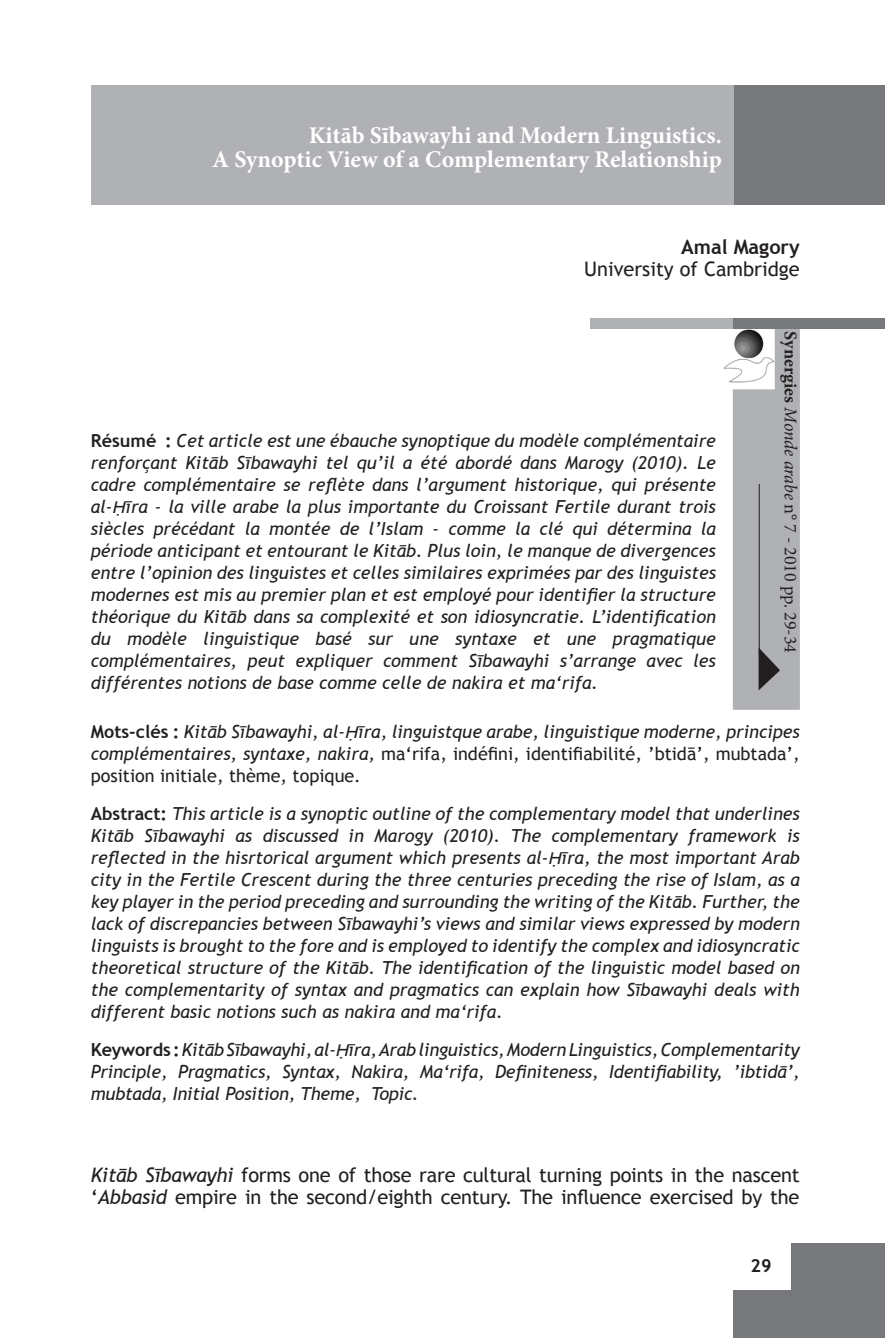
<style>
.page{position:relative;width:885px;height:1338px;background:#fff}
.page>*{position:absolute;margin:0;border:0;box-sizing:border-box;transform-origin:0 0}
.Corps_de_texte{font:700 24px "Minion Pro";letter-spacing:-.005em;color:#fff}
.Corps_de_texte-2{font:20px/22px "Trebuchet MS";letter-spacing:-.01em;color:#231f20}
.Corps_de_texte-3{font:700 20px "Trebuchet MS";color:#231f20}
.Corps_de_texte-4{font:italic 18px/22px "Trebuchet MS";color:#231f20;text-align:justify}
.t1{font:18px "Minion Pro";color:#231f20}
.Pa6{font:700 18px "Trebuchet MS";color:#231f20}
.s1{font-weight:700;font-style:normal}
.s2{font-family:"Arial";font-size:16.2px}
.s3{font-weight:700}
.s4{font-style:italic}
.s5{font-style:normal}
</style>
<div class="page">
<div style="left:733px;top:1243px;width:151px;height:95px;background:#76787b"></div>
<div style="left:731px;top:1242px;width:59px;height:48px;background:#fff"></div>
<div style="left:590px;top:318px;width:145px;height:11px;background:#b0b1b5"></div>
<div style="left:730px;top:85px;width:154px;height:119px;background:#76787b"></div>
<div style="left:732px;top:327px;width:67px;height:383px;background:#b0b1b5"></div>
<div style="left:733px;top:318px;width:151px;height:11px;background:#76787b"></div>
<svg style="left:758px;top:647px;width:22px;height:43px"></svg>
<img style="left:723px;top:329px;width:51px;height:60px">
<hr style="left:758px;top:484px;width:1px;height:170px;background:#231f20">
<div style="left:91px;top:85px;width:642px;height:120px;background:#b0b1b5"></div>
<p class="Corps_de_texte" style="left:309px;top:118px;width:414px">Kitāb Sībawayhi and Modern Linguistics.</p>
<p class="Corps_de_texte" style="left:212px;top:142px;width:511px">A Synoptic View of a Complementary Relationship</p>
<p class="Corps_de_texte-3" style="left:681px;top:234px;width:120px">Amal Magory</p>
<p class="Corps_de_texte-2" style="left:584px;top:258px;width:217px">University of Cambridge</p>
<p class="Corps_de_texte-4" style="left:91px;top:430px;width:626px"><span class="s1">Résumé :</span> Cet article est une ébauche synoptique du modèle complémentaire renforçant Kitāb Sībawayhi tel qu’il a été abordé dans Marogy (2010). Le cadre complémentaire se reflète dans l’argument historique, qui présente al-<span class="s2">Ḥ</span>īra - la ville arabe la plus importante du Croissant Fertile durant trois siècles précédant la montée de l’Islam - comme la clé qui détermina la période anticipant et entourant le Kitāb. Plus loin, le manque de divergences entre l’opinion des linguistes et celles similaires exprimées par des linguistes modernes est mis au premier plan et est employé pour identifier la structure théorique du Kitāb dans sa complexité et son idiosyncratie. L’identification du modèle linguistique basé sur une syntaxe et une pragmatique complémentaires, peut expliquer comment Sībawayhi s’arrange avec les différentes notions de base comme celle de nakira et ma‘rifa.</p>
<p class="t1" style="left:802px;top:331px;width:323px;rotate:90deg"><span class="s3">Synergies</span> <span class="s4">Monde arabe</span> n° 7 - 2010 pp. 29-34</p>
<p class="Corps_de_texte-4" style="left:91px;top:721px;width:710px"><span class="s1">Mots-clés :</span> Kitāb Sībawayhi, al-<span class="s2">Ḥ</span>īra, linguistque arabe, linguistique moderne, principes complémentaires, syntaxe, nakira, <span class="s5">ma‘rifa, indéfini, identifiabilité, ’btidā’, mubtada’, position initiale, thème, topique.</span></p>
<p class="Corps_de_texte-4" style="left:91px;top:803px;width:710px"><span class="s1">Abstract:</span> This article is a synoptic outline of the complementary model that underlines Kitāb Sībawayhi as discussed in Marogy (2010). The complementary framework is reflected in the hisrtorical argument which presents al-<span class="s2">Ḥ</span>īra, the most important Arab city in the Fertile Crescent during the three centuries preceding the rise of Islam, as a key player in the period preceding and surrounding the writing of the Kitāb. Further, the lack of discrepancies between Sībawayhi’s views and similar views expressed by modern linguists is brought to the fore and is employed to identify the complex and idiosyncratic theoretical structure of the Kitāb. The identification of the linguistic model based on the complementarity of syntax and pragmatics can explain how Sībawayhi deals with different basic notions such as nakira and ma‘rifa.</p>
<p class="Corps_de_texte-4" style="left:91px;top:1039px;width:710px"><span class="s1">Keywords :</span>Kitāb Sībawayhi, al-<span class="s2">Ḥ</span>īra, Arab linguistics, Modern Linguistics, Complementarity Principle, Pragmatics, Syntax, Nakira, Ma‘rifa, Definiteness, Identifiability, ’ibtidā’, mubtada, Initial Position, Theme, Topic.</p>
<p class="Corps_de_texte-2" style="left:91px;top:1164px;width:710px"><span class="s4">Kitāb Sībawayhi</span> forms one of those rare cultural turning points in the nascent ‘<span class="s4">Abbasid</span> empire in the second/eighth century. The influence exercised by the</p>
<p class="Pa6" style="left:750px;top:1255px;width:23px">29</p>
</div>
